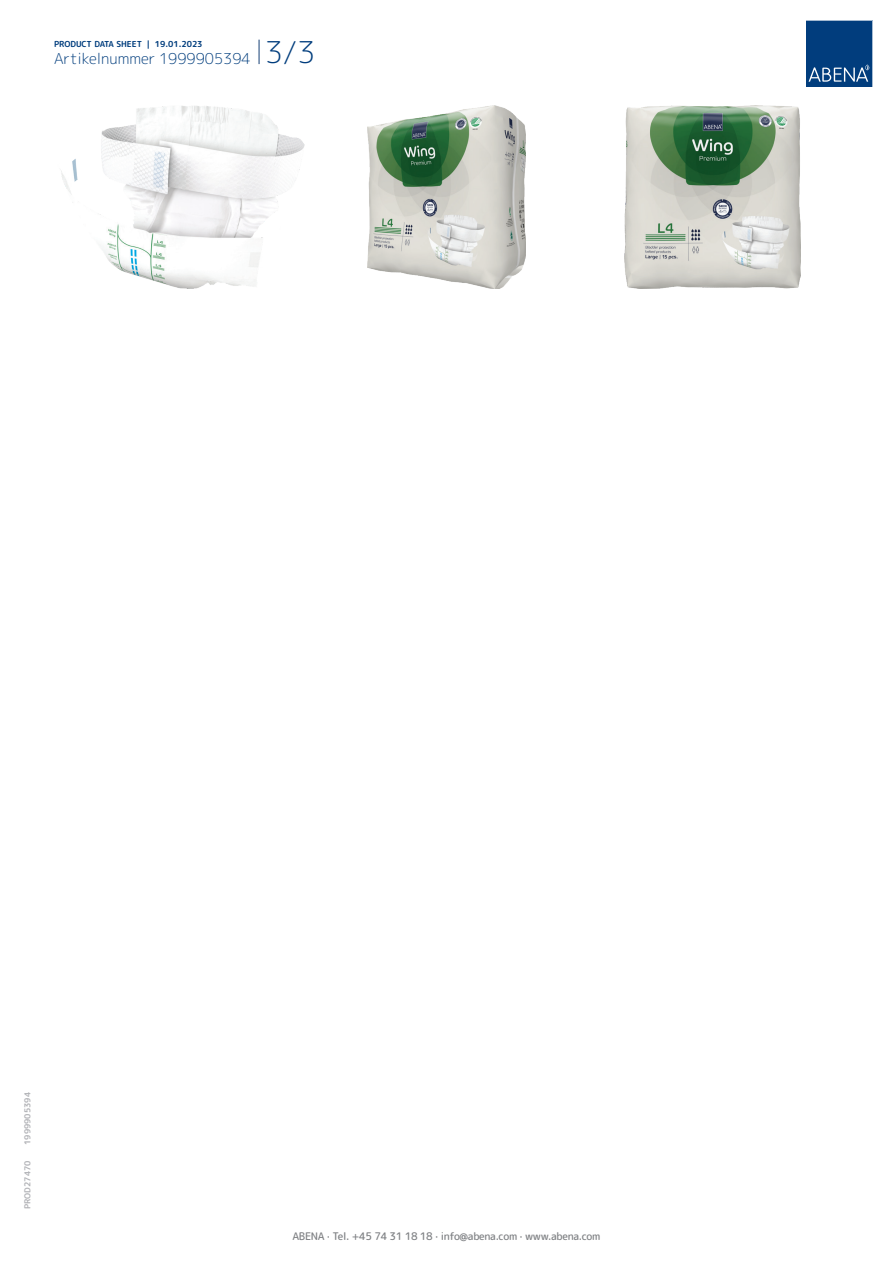
<style>
.page{position:relative;width:893px;height:1263px;background:#fff}
.page>*{position:absolute;margin:0;border:0;box-sizing:border-box;transform-origin:0 0}
.t1{font:300 15px "Rounded Mplus 1 c";color:#013d7d}
.t2{font:500 10.5px "Rounded Mplus 1 c";letter-spacing:-.03em;color:#808285}
.t3{font:700 8.25px "Rounded Mplus 1 c";color:#013d7d}
.t4{font:700 8.25px "Rounded Mplus 1 c";color:#b2b3b7}
.s1{font-size:30px}
</style>
<div class="page">
<svg style="left:259px;top:40px;width:1px;height:24px"></svg>
<svg style="left:806px;top:20px;width:67px;height:67px;background:#144b86"></svg>
<img style="left:61px;top:106px;width:243px;height:182px">
<img style="left:367px;top:106px;width:159px;height:182px">
<img style="left:624px;top:106px;width:176px;height:182px">
<p class="t3" style="left:54px;top:38px;width:150px">PRODUCT DATA SHEET | 19.01.2023</p>
<h1 class="t1" style="left:54px;top:48px;width:263px">Artikelnummer 1999905394 <span class="s1">3/3</span></h1>
<p class="t4" style="left:22px;top:1145px;width:54px;rotate:-90deg">1999905394</p>
<p class="t4" style="left:22px;top:1209px;width:50px;rotate:-90deg">PROD27470</p>
<p class="t2" style="left:292px;top:1229px;width:309px">ABENA · Tel. +45 74 31 18 18 · info@abena.com · www.abena.com</p>
</div>
